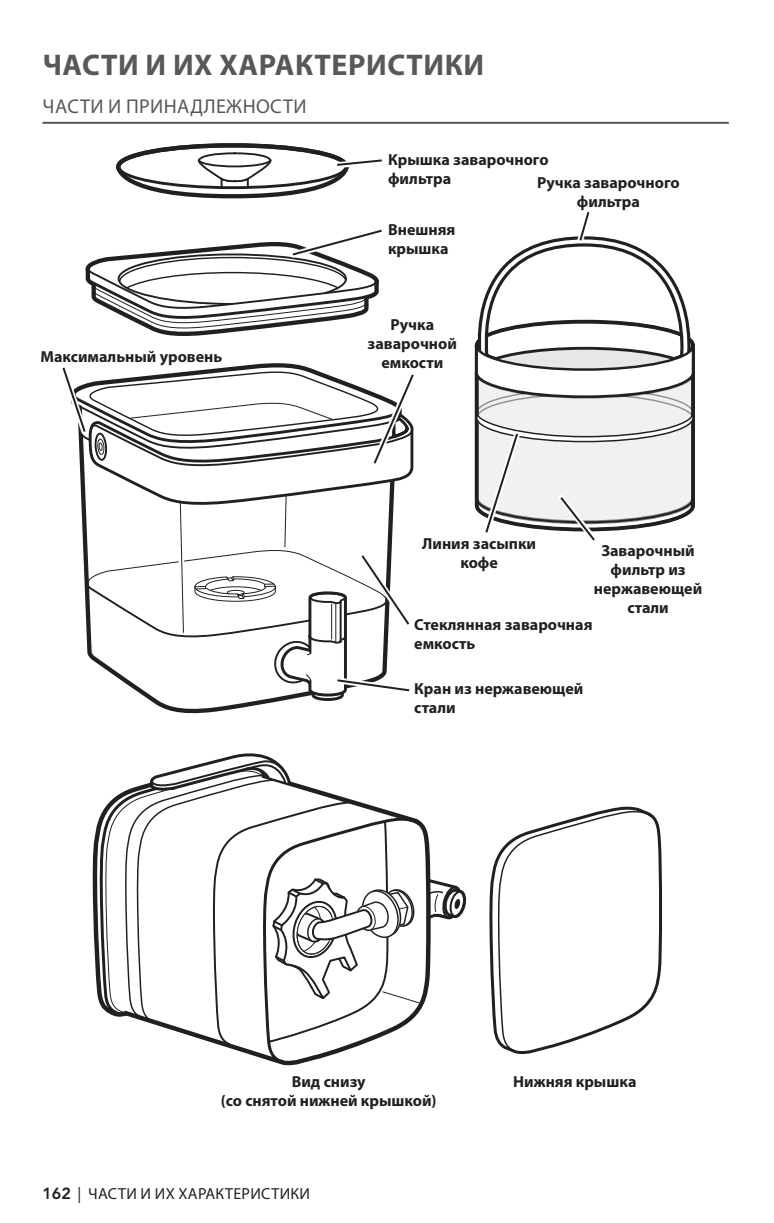
<style>
.page{position:relative;width:774px;height:1223px;background:#fff}
.page>*{position:absolute;margin:0;border:0;box-sizing:border-box;transform-origin:0 0}
.t1{font:700 30px "Myriad Pro";letter-spacing:.02em;color:#57585a}
.t2{font:20px "Myriad Pro";letter-spacing:.02em;color:#57585a}
.t3{font:700 16px/19px "Myriad Pro";color:#231f20;text-align:center}
.t4{font:16px "Myriad Pro";letter-spacing:.02em;color:#231f20}
.s1{font-family:"Avenir LT Std";font-weight:800}
</style>
<div class="page">
<svg style="left:92px;top:836px;width:170px;height:223px"></svg>
<svg style="left:95px;top:791px;width:29px;height:226px"></svg>
<svg style="left:262px;top:1047px;width:93px;height:18px"></svg>
<svg style="left:124px;top:753px;width:342px;height:294px"></svg>
<svg style="left:154px;top:363px;width:145px;height:351px"></svg>
<hr style="left:42px;top:122px;width:686px;height:2px;background:#57585a">
<svg style="left:474px;top:212px;width:221px;height:329px"></svg>
<svg style="left:62px;top:365px;width:352px;height:338px"></svg>
<svg style="left:116px;top:143px;width:266px;height:56px"></svg>
<svg style="left:85px;top:229px;width:297px;height:107px"></svg>
<svg style="left:489px;top:807px;width:154px;height:247px"></svg>
<svg style="left:496px;top:810px;width:166px;height:243px"></svg>
<h1 class="t1" style="left:43px;top:45px;width:443px">ЧАСТИ И ИХ ХАРАКТЕРИСТИКИ</h1>
<p class="t2" style="left:43px;top:94px;width:265px">ЧАСТИ И ПРИНАДЛЕЖНОСТИ</p>
<p class="t3" style="left:40px;top:346px;width:183px">Максимальный уровень</p>
<p class="t3" style="left:388px;top:150px;width:162px;text-align:left">Крышка заварочного фильтра</p>
<p class="t3" style="left:388px;top:220px;width:69px;text-align:left">Внешняя крышка</p>
<p class="t3" style="left:537px;top:172px;width:144px">Ручка заварочного фильтра</p>
<p class="t3" style="left:367px;top:315px;width:91px">Ручка заварочной емкости</p>
<p class="t3" style="left:422px;top:533px;width:115px">Линия засыпки кофе</p>
<p class="t3" style="left:594px;top:541px;width:110px">Заварочный фильтр из нержавеющей стали</p>
<p class="t3" style="left:414px;top:615px;width:180px;text-align:left">Стеклянная заварочная емкость</p>
<p class="t3" style="left:414px;top:678px;width:171px;text-align:left">Кран из нержавеющей стали</p>
<p class="t3" style="left:221px;top:1071px;width:217px">Вид снизу<br>(со снятой нижней крышкой)</p>
<p class="t3" style="left:513px;top:1071px;width:125px">Нижняя крышка</p>
<p class="t4" style="left:42px;top:1183px;width:269px"><span class="s1">162</span> | ЧАСТИ И ИХ ХАРАКТЕРИСТИКИ</p>
</div>
